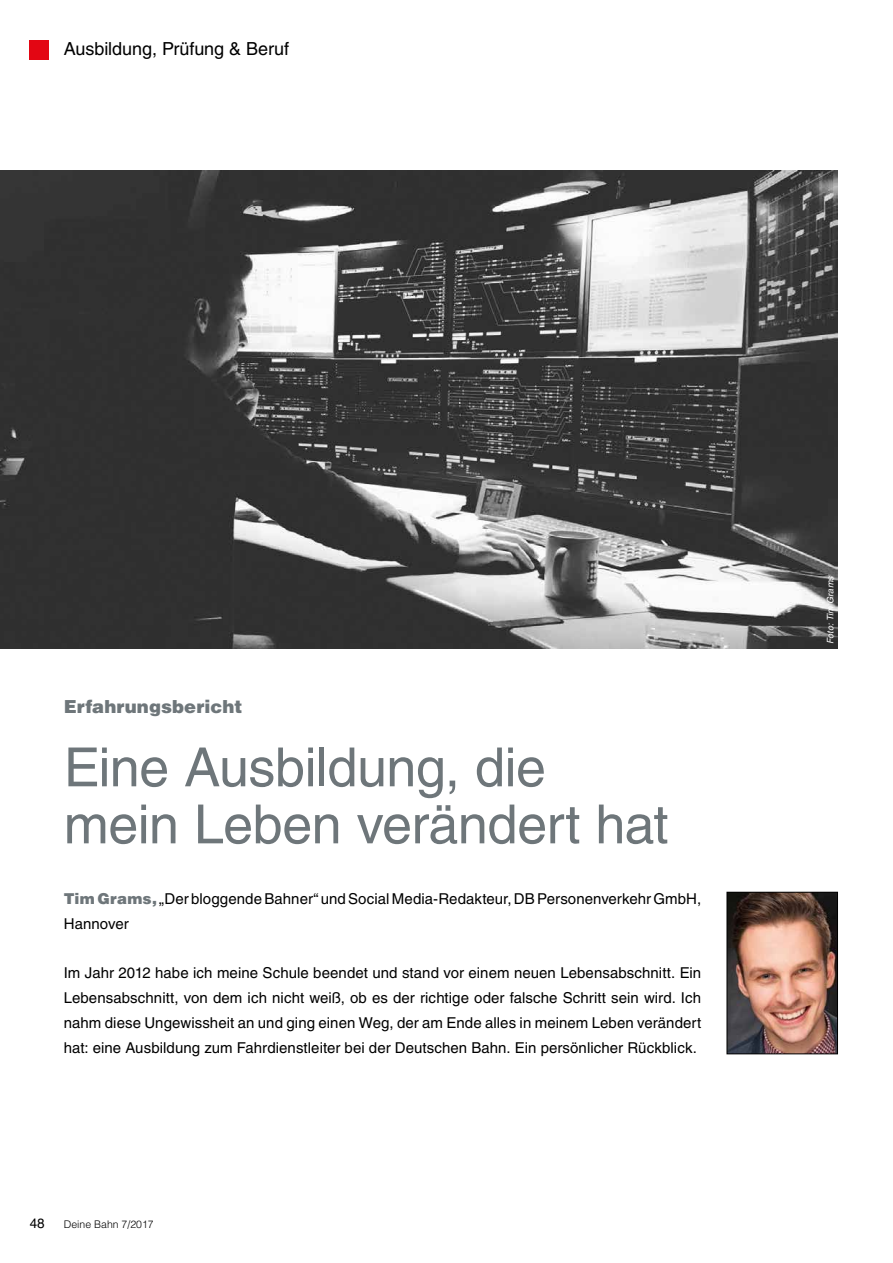
<style>
.page{position:relative;width:893px;height:1263px;background:#fff}
.page>*{position:absolute;margin:0;border:0;box-sizing:border-box;transform-origin:0 0}
.t1{font:54px/57px "Helvetica LT";letter-spacing:-.01em;color:#6e767a}
.t2{font:18px "Helvetica LT";letter-spacing:-.005em;color:#000}
.t3{font:900 18px "Helvetica LT";letter-spacing:.005em;color:#6e767a}
.t4{font:15px/24.8px "Helvetica LT";letter-spacing:.005em;color:#000}
.t5{font:13.5px "Helvetica LT";color:#000}
.t6{font:300 10.5px "Helvetica LT";color:#000}
.t7{font:italic 9px "Helvetica LT";color:#fff}
.s1{font-weight:900;color:#6e767a}
</style>
<div class="page">
<div style="left:30px;top:40px;width:19px;height:19px;background:#e30613"></div>
<img style="left:729px;top:894px;width:107px;height:158px">
<div style="left:727px;top:892px;width:111px;height:162px;border:1px solid #000"></div>
<img style="left:0;top:170px;width:838px;height:478px">
<p class="t2" style="left:64px;top:39px;width:227px">Ausbildung, Prüfung &amp; Beruf</p>
<p class="t3" style="left:64px;top:694px;width:180px">Erfahrungsbericht</p>
<h1 class="t1" style="left:64px;top:739px;width:606px">Eine Ausbildung, die mein Leben verändert hat</h1>
<p class="t4" style="left:64px;top:886px;width:639px"><span class="s1">Tim Grams,</span> „Der bloggende Bahner“ und Social Media-Redakteur, DB Personenverkehr GmbH,<br>Hannover</p>
<p class="t4" style="left:64px;top:961px;width:639px;text-align:justify">Im Jahr 2012 habe ich meine Schule beendet und stand vor einem neuen Lebensabschnitt. Ein Lebensabschnitt, von dem ich nicht weiß, ob es der richtige oder falsche Schritt sein wird. Ich nahm diese Ungewissheit an und ging einen Weg, der am Ende alles in meinem Leben verändert hat: eine Ausbildung zum Fahrdienstleiter bei der Deutschen Bahn. Ein persönlicher Rückblick.</p>
<p class="t5" style="left:30px;top:1215px;width:17px">48</p>
<p class="t6" style="left:64px;top:1217px;width:91px">Deine Bahn 7/2017</p>
<p class="t7" style="left:825px;top:644px;width:70px;rotate:-90deg">Foto: Tim Grams</p>
</div>
